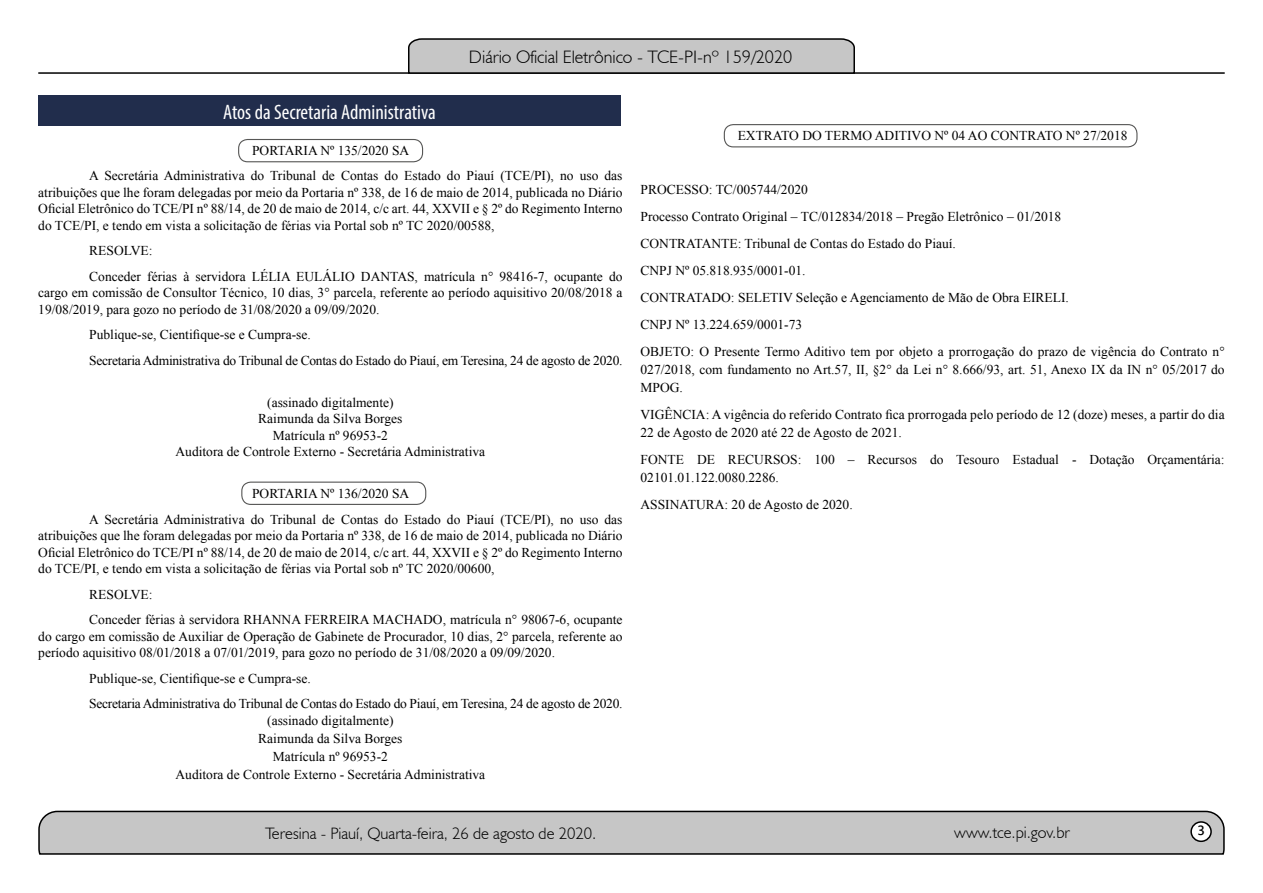
<style>
.page{position:relative;width:1263px;height:893px;background:#fff}
.page>*{position:absolute;margin:0;border:0;box-sizing:border-box;transform-origin:0 0}
.t1{font:condensed 21px "Myriad Pro";color:#fff}
.t2{font:300 18px "Humanist 521 BT";color:#000}
.t3{font:300 16.5px "Humanist 521 BT";color:#000}
.t4{font:15px "Estrangelo Edessa";color:#000}
.t5{font:13.5px/16.5px "Times New Roman";color:#000}
.t6{font:13.5px/25.5px "Times New Roman";letter-spacing:-.02em;color:#000}
</style>
<div class="page">
<svg style="left:38px;top:810px;width:1187px;height:45px;background:#b9b9b9"></svg>
<div style="left:1191px;top:822px;width:20px;height:19px;background:#fff;border-radius:50%"></div>
<div style="left:1190px;top:821px;width:22px;height:21px;border:2px solid #000;border-radius:50%"></div>
<hr style="left:38px;top:72px;width:1187px;height:2px;background:#000">
<svg style="left:407px;top:38px;width:449px;height:36px;background:#b4b4b4"></svg>
<div style="left:38px;top:96px;width:583px;height:30px;background:#212d4c"></div>
<div style="left:238px;top:139px;width:185px;height:23px;border:1px solid #575756;border-radius:9px"></div>
<div style="left:241px;top:482px;width:185px;height:23px;border:1px solid #575756;border-radius:9px"></div>
<div style="left:724px;top:124px;width:413px;height:23px;border:1px solid #575756;border-radius:9px"></div>
<h2 class="t2" style="left:469px;top:46px;width:325px">Diário Oficial Eletrônico - TCE-PI-nº 159/2020</h2>
<h1 class="t1" style="left:223px;top:99px;width:214px">Atos da Secretaria Administrativa</h1>
<p class="t5" style="left:89px;top:137px;width:535px;line-height:25.5px;text-indent:163px">PORTARIA Nº 135/2020 SA<br>A Secretária Administrativa do Tribunal de Contas do Estado do Piauí (TCE/PI), no uso das</p>
<p class="t5" style="left:38px;top:184px;width:586px;text-align:justify">atribuições que lhe foram delegadas por meio da Portaria nº 338, de 16 de maio de 2014, publicada no Diário Oficial Eletrônico do TCE/PI nº 88/14, de 20 de maio de 2014, c/c art. 44, XXVII e § 2º do Regimento Interno do TCE/PI, e tendo em vista a solicitação de férias via Portal sob nº TC 2020/00588,</p>
<p class="t5" style="left:89px;top:238px;width:535px;line-height:25.5px">RESOLVE:<br>Conceder férias à servidora LÉLIA EULÁLIO DANTAS, matrícula n° 98416-7, ocupante do</p>
<p class="t5" style="left:38px;top:284px;width:586px">cargo em comissão de Consultor Técnico, 10 dias, 3° parcela, referente ao período aquisitivo 20/08/2018 a<br>19/08/2019, para gozo no período de 31/08/2020 a 09/09/2020.</p>
<p class="t6" style="left:89px;top:322px;width:535px">Publique-se, Cientifique-se e Cumpra-se.<br>Secretaria Administrativa do Tribunal de Contas do Estado do Piauí, em Teresina, 24 de agosto de 2020.</p>
<p class="t5" style="left:176px;top:394px;width:311px;text-align:center">(assinado digitalmente)<br>Raimunda da Silva Borges<br>Matrícula nº 96953-2<br>Auditora de Controle Externo - Secretária Administrativa</p>
<p class="t5" style="left:89px;top:481px;width:535px;line-height:25.5px;text-indent:163px">PORTARIA Nº 136/2020 SA<br>A Secretária Administrativa do Tribunal de Contas do Estado do Piauí (TCE/PI), no uso das</p>
<p class="t5" style="left:38px;top:527px;width:586px;text-align:justify">atribuições que lhe foram delegadas por meio da Portaria nº 338, de 16 de maio de 2014, publicada no Diário Oficial Eletrônico do TCE/PI nº 88/14, de 20 de maio de 2014, c/c art. 44, XXVII e § 2º do Regimento Interno do TCE/PI, e tendo em vista a solicitação de férias via Portal sob nº TC 2020/00600,</p>
<p class="t5" style="left:89px;top:581px;width:535px;line-height:25.5px">RESOLVE:<br>Conceder férias à servidora RHANNA FERREIRA MACHADO, matrícula n° 98067-6, ocupante</p>
<p class="t5" style="left:38px;top:628px;width:586px">do cargo em comissão de Auxiliar de Operação de Gabinete de Procurador, 10 dias, 2° parcela, referente ao período aquisitivo 08/01/2018 a 07/01/2019, para gozo no período de 31/08/2020 a 09/09/2020.</p>
<p class="t6" style="left:89px;top:665px;width:535px">Publique-se, Cientifique-se e Cumpra-se.<br>Secretaria Administrativa do Tribunal de Contas do Estado do Piauí, em Teresina, 24 de agosto de 2020.</p>
<p class="t5" style="left:176px;top:711px;width:311px;line-height:18px;text-align:center">(assinado digitalmente)<br>Raimunda da Silva Borges<br>Matrícula nº 96953-2<br>Auditora de Controle Externo - Secretária Administrativa</p>
<p class="t5" style="left:738px;top:127px;width:391px">EXTRATO DO TERMO ADITIVO Nº 04 AO CONTRATO Nº 27/2018</p>
<p class="t5" style="left:640px;top:176px;width:586px;line-height:27px">PROCESSO: TC/005744/2020<br>Processo Contrato Original – TC/012834/2018 – Pregão Eletrônico – 01/2018<br>CONTRATANTE: Tribunal de Contas do Estado do Piauí.<br>CNPJ Nº 05.818.935/0001-01.<br>CONTRATADO: SELETIV Seleção e Agenciamento de Mão de Obra EIRELI.<br>CNPJ Nº 13.224.659/0001-73<br>OBJETO: O Presente Termo Aditivo tem por objeto a prorrogação do prazo de vigência do Contrato n°</p>
<p class="t5" style="left:640px;top:360px;width:586px;line-height:18px">027/2018, com fundamento no Art.57, II, §2° da Lei n° 8.666/93, art. 51, Anexo IX da IN n° 05/2017 do<br>MPOG.</p>
<p class="t5" style="left:640px;top:405px;width:586px;line-height:18px">VIGÊNCIA: A vigência do referido Contrato fica prorrogada pelo período de 12 (doze) meses, a partir do dia<br>22 de Agosto de 2020 até 22 de Agosto de 2021.</p>
<p class="t5" style="left:640px;top:450px;width:586px;line-height:18px">FONTE DE RECURSOS: 100 – Recursos do Tesouro Estadual - Dotação Orçamentária:<br>02101.01.122.0080.2286.</p>
<p class="t5" style="left:640px;top:496px;width:214px">ASSINATURA: 20 de Agosto de 2020.</p>
<p class="t3" style="left:265px;top:823px;width:333px">Teresina - Piauí, Quarta-feira, 26 de agosto de 2020.</p>
<p class="t3" style="left:954px;top:822px;width:117px">www.tce.pi.gov.br</p>
<p class="t4" style="left:1197px;top:823px;width:9px">3</p>
</div>
